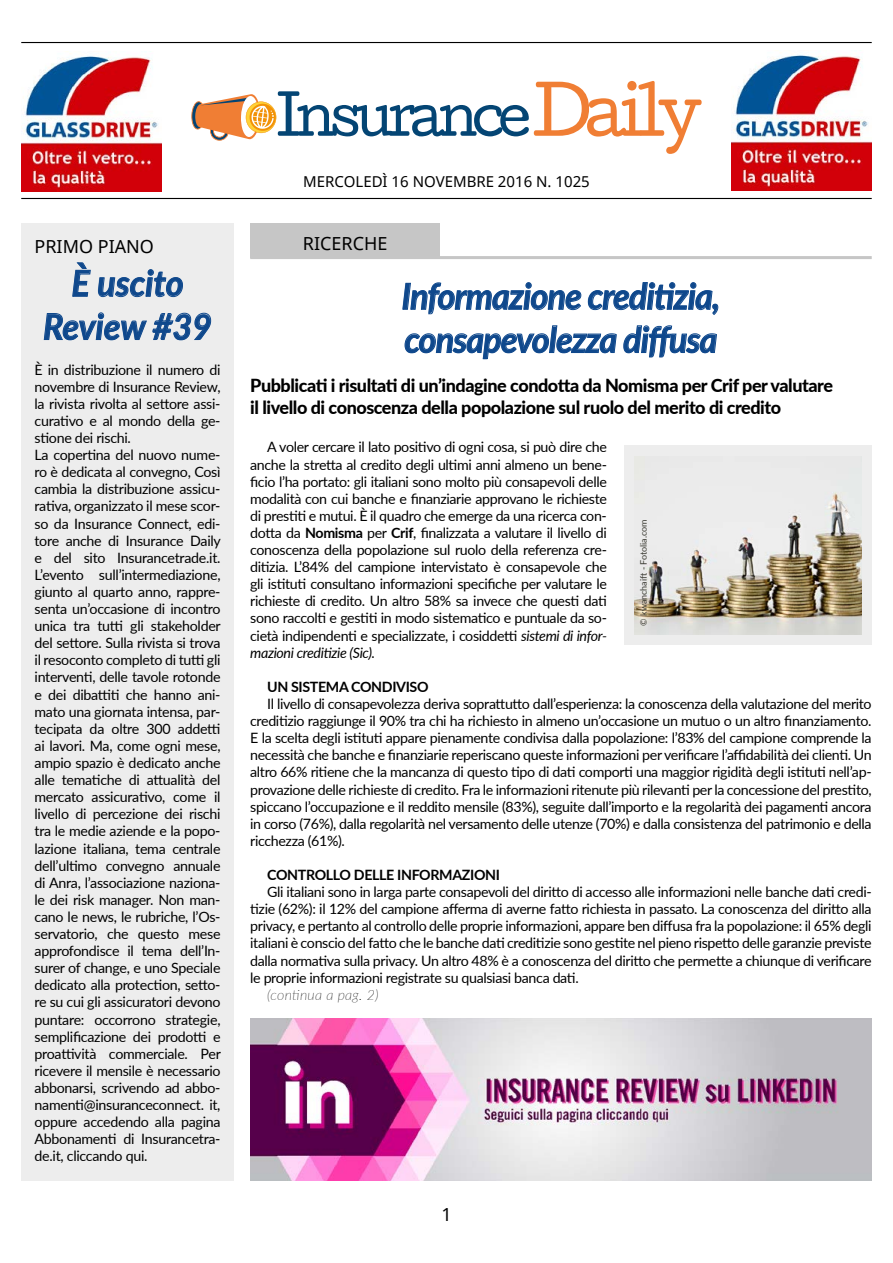
<style>
.page{position:relative;width:893px;height:1263px;background:#fff}
.page>*{position:absolute;margin:0;border:0;box-sizing:border-box;transform-origin:0 0}
.t1{font:italic 700 36px/43.2px "Lato";letter-spacing:-.025em;color:#0f488c;scale:.95 1}
.t2{font:italic 700 36px/43.2px "Lato";color:#0f488c;text-align:center;scale:.95 1}
.t3{font:800 18px/21.6px "Lato";letter-spacing:-.025em;color:#000}
.t4{font:18px "Noto Sans";color:#000}
.t5{font:15px "Noto Sans";color:#000}
.t6{font:14.25px/17.1px "Lato";letter-spacing:-.02em;color:#000;text-align:justify}
.t7{font:700 14.25px "Lato";letter-spacing:-.025em;color:#000}
.t8{font:italic 100 14.25px "Lato";letter-spacing:.02em;color:#000}
.t9{font:9px "Lato";color:#393931}
.s1{font-weight:700}
.s2{font-style:italic}
</style>
<div class="page">
<hr style="left:21px;top:42px;width:851px;height:1px;background:#000">
<hr style="left:21px;top:198px;width:851px;height:1px;background:#000">
<svg style="left:191px;top:81px;width:511px;height:73px"></svg>
<img style="left:21px;top:55px;width:141px;height:136px">
<img style="left:731px;top:54px;width:141px;height:137px">
<div style="left:21px;top:223px;width:213px;height:958px;background:#ededed"></div>
<svg style="left:402px;top:282px;width:180px;height:32px"></svg>
<svg style="left:588px;top:282px;width:131px;height:33px"></svg>
<svg style="left:404px;top:325px;width:213px;height:34px"></svg>
<svg style="left:623px;top:325px;width:94px;height:33px"></svg>
<div style="left:250px;top:223px;width:190px;height:35px;background:#c6c6c6"></div>
<hr style="left:250px;top:256px;width:622px;height:3px;background:#c6c6c6">
<div style="left:624px;top:445px;width:248px;height:200px;background:#ededed"></div>
<img style="left:635px;top:492px;width:226px;height:143px">
<svg style="left:43px;top:262px;width:168px;height:79px"></svg>
<img style="left:250px;top:1018px;width:622px;height:163px">
<p class="t5" style="left:303px;top:171px;width:288px">MERCOLEDÌ 16 NOVEMBRE 2016 N. 1025</p>
<p class="t4" style="left:35px;top:234px;width:121px">PRIMO PIANO</p>
<p class="t4" style="left:303px;top:231px;width:86px">RICERCHE</p>
<h1 class="t2" style="left:43px;top:260px;width:180px">È uscito<br>Review #39</h1>
<p class="t6" style="left:35px;top:360px;width:188px;text-align:left">È in distribuzione il numero di novembre di Insurance Review, la rivista rivolta al settore assi&shy;curativo e al mondo della ge&shy;stione dei rischi.<br>La copertina del nuovo nume&shy;ro è dedicata al convegno, Così cambia la distribuzione assicu&shy;rativa, organizzato il mese scor&shy;so da Insurance Connect, edi&shy;tore anche di Insurance Daily e del sito Insurancetrade.it.<br>L’evento sull’intermediazione, giunto al quarto anno, rappre&shy;senta un’occasione di incontro unica tra tutti gli stakeholder del settore. Sulla rivista si trova il resoconto completo di tutti gli interventi, delle tavole rotonde e dei dibattiti che hanno ani&shy;mato una giornata intensa, par&shy;tecipata da oltre 300 addetti ai lavori. Ma, come ogni mese, ampio spazio è dedicato anche alle tematiche di attualità del mercato assicurativo, come il livello di percezione dei rischi tra le medie aziende e la popo&shy;lazione italiana, tema centrale dell’ultimo convegno annuale di Anra, l’associazione naziona&shy;le dei risk manager. Non man&shy;cano le news, le rubriche, l’Os&shy;servatorio, che questo mese approfondisce il tema dell’In&shy;surer of change, e uno Speciale dedicato alla protection, setto&shy;re su cui gli assicuratori devono puntare: occorrono strategie, semplificazione dei prodotti e proattività commerciale. Per ricevere il mensile è necessario abbonarsi, scrivendo ad abbo&shy;namenti@insuranceconnect. it, oppure accedendo alla pagina<br>Abbonamenti di Insurancetra&shy;de.it, cliccando qui.</p>
<h1 class="t1" style="left:402px;top:273px;width:337px">Informazione creditizia, consapevolezza diffusa</h1>
<p class="t3" style="left:250px;top:374px;width:584px">Pubblicati i risultati di un’indagine condotta da Nomisma per Crif per valutare il livello di conoscenza della popolazione sul ruolo del merito di credito</p>
<p class="t6" style="left:250px;top:438px;width:358px;text-indent:17px">A voler cercare il lato positivo di ogni cosa, si può dire che anche la stretta al credito degli ultimi anni almeno un bene&shy;ficio l’ha portato: gli italiani sono molto più consapevoli delle modalità con cui banche e finanziarie approvano le richieste di prestiti e mutui. È il quadro che emerge da una ricerca con&shy;dotta da <span class="s1">Nomisma</span> per <span class="s1">Crif</span>, finalizzata a valutare il livello di conoscenza della popolazione sul ruolo della referenza cre&shy;ditizia. L’84% del campione intervistato è consapevole che gli istituti consultano informazioni specifiche per valutare le richieste di credito. Un altro 58% sa invece che questi dati sono raccolti e gestiti in modo sistematico e puntuale da so&shy;cietà indipendenti e specializzate, i cosiddetti <span class="s2">sistemi di infor&shy;mazioni creditizie (Sic).</span></p>
<p class="t7" style="left:267px;top:676px;width:163px">UN SISTEMA CONDIVISO</p>
<p class="t6" style="left:250px;top:695px;width:623px;text-indent:17px">Il livello di consapevolezza deriva soprattutto dall’esperienza: la conoscenza della valutazione del merito creditizio raggiunge il 90% tra chi ha richiesto in almeno un’occasione un mutuo o un altro finanziamento.<br>E la scelta degli istituti appare pienamente condivisa dalla popolazione: l’83% del campione comprende la necessità che banche e finanziarie reperiscano queste informazioni per verificare l’affidabilità dei clienti. Un altro 66% ritiene che la mancanza di questo tipo di dati comporti una maggior rigidità degli istituti nell’ap&shy;provazione delle richieste di credito. Fra le informazioni ritenute più rilevanti per la concessione del prestito, spiccano l’occupazione e il reddito mensile (83%), seguite dall’importo e la regolarità dei pagamenti ancora in corso (76%), dalla regolarità nel versamento delle utenze (70%) e dalla consistenza del patrimonio e della ricchezza (61%).</p>
<p class="t7" style="left:267px;top:864px;width:234px">CONTROLLO DELLE INFORMAZIONI</p>
<p class="t6" style="left:250px;top:883px;width:623px;text-indent:17px">Gli italiani sono in larga parte consapevoli del diritto di accesso alle informazioni nelle banche dati credi&shy;tizie (62%): il 12% del campione afferma di averne fatto richiesta in passato. La conoscenza del diritto alla privacy, e pertanto al controllo delle proprie informazioni, appare ben diffusa fra la popolazione: il 65% degli italiani è conscio del fatto che le banche dati creditizie sono gestite nel pieno rispetto delle garanzie previste dalla normativa sulla privacy. Un altro 48% è a conoscenza del diritto che permette a chiunque di verificare le proprie informazioni registrate su qualsiasi banca dati.</p>
<p class="t8" style="left:267px;top:985px;width:113px">(continua a pag. 2)</p>
<p class="t9" style="left:637px;top:626px;width:108px;rotate:-90deg">© kwanchaift - Fotolia.com</p>
<p class="t4" style="left:441px;top:1202px;width:12px">1</p>
</div>
